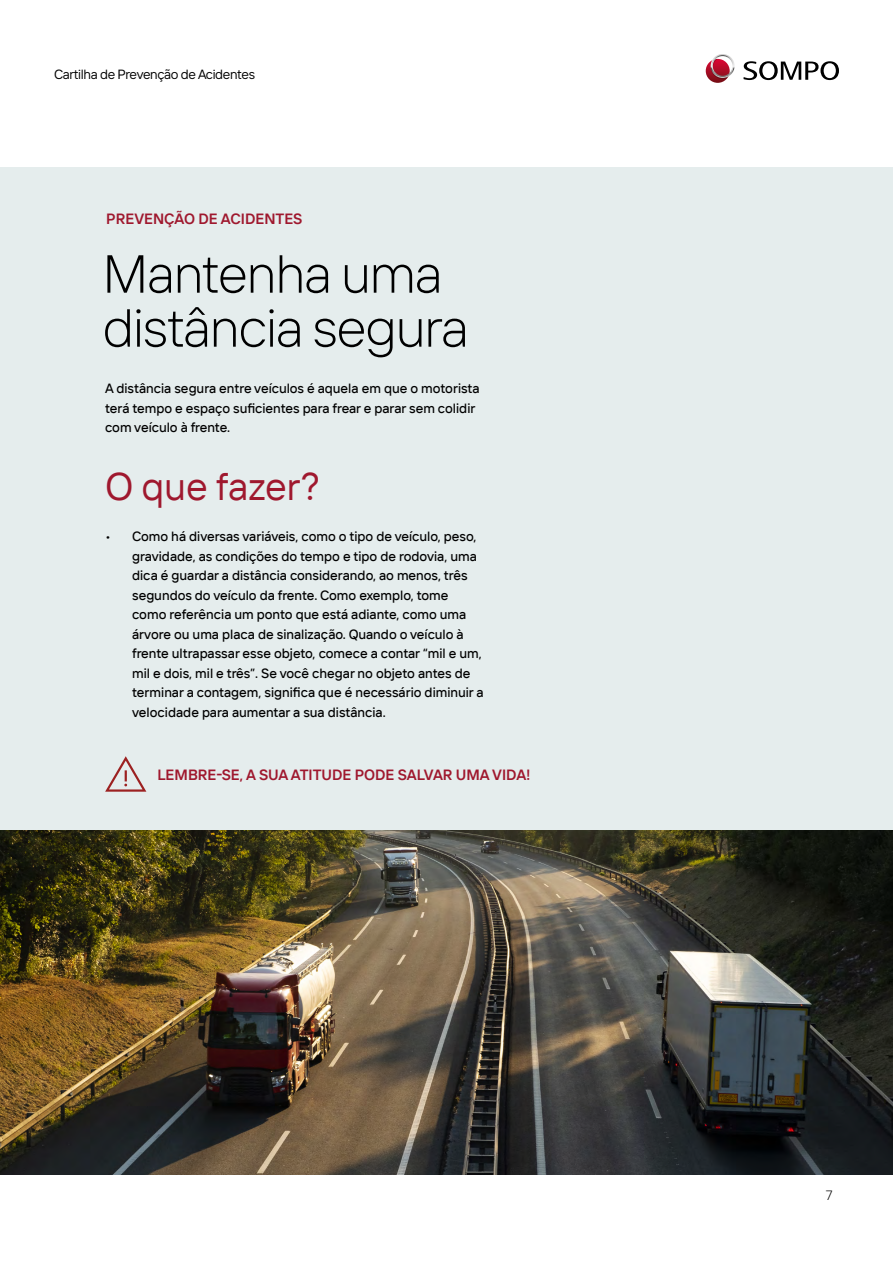
<style>
.page{position:relative;width:893px;height:1263px;background:#fff}
.page>*{position:absolute;margin:0;border:0;box-sizing:border-box;transform-origin:0 0}
.t1{font:300 53.4px/54px "TT Interphases Pro Trl";letter-spacing:-.025em;color:#000}
.t2{font:38.55px "TT Interphases Pro Trl";color:#9f182e}
.t3{font:14.85px "TT Interphases Pro Trl Dm Bd";color:#9f182e}
.t4{font:300 13.5px "TT Interfaces";color:#000}
.t5{font:500 13.35px/19.5px "TT Interphases Pro Trl";color:#000}
.t6{font:13.35px "TT Interfaces";letter-spacing:-.025em;color:#000}
</style>
<div class="page">
<div style="left:0;top:167px;width:893px;height:1007px;background:#e5eded"></div>
<svg style="left:743px;top:61px;width:96px;height:19px"></svg>
<svg style="left:706px;top:59px;width:24px;height:24px"></svg>
<svg style="left:711px;top:54px;width:24px;height:25px"></svg>
<img style="left:0;top:831px;width:893px;height:343px">
<svg style="left:105px;top:756px;width:41px;height:36px"></svg>
<p class="t6" style="left:54px;top:66px;width:203px">Cartilha de Prevenção de Acidentes</p>
<p class="t3" style="left:106px;top:209px;width:198px">PREVENÇÃO DE ACIDENTES</p>
<h1 class="t1" style="left:102px;top:246px;width:368px">Mantenha uma distância segura</h1>
<p class="t5" style="left:105px;top:378px;width:376px">A distância segura entre veículos é aquela em que o motorista terá tempo e espaço suficientes para frear e parar sem colidir com veículo à frente.</p>
<h2 class="t2" style="left:105px;top:462px;width:217px">O que fazer?</h2>
<p class="t5" style="left:132px;top:527px;width:353px;text-indent:-27px">• Como há diversas variáveis, como o tipo de veículo, peso, gravidade, as condições do tempo e tipo de rodovia, uma dica é guardar a distância considerando, ao menos, três segundos do veículo da frente. Como exemplo, tome como referência um ponto que está adiante, como uma árvore ou uma placa de sinalização. Quando o veículo à frente ultrapassar esse objeto, comece a contar “mil e um, mil e dois, mil e três”. Se você chegar no objeto antes de terminar a contagem, significa que é necessário diminuir a velocidade para aumentar a sua distância.</p>
<p class="t3" style="left:157px;top:765px;width:375px">LEMBRE-SE, A SUA ATITUDE PODE SALVAR UMA VIDA!</p>
<p class="t4" style="left:826px;top:1187px;width:8px">7</p>
</div>
